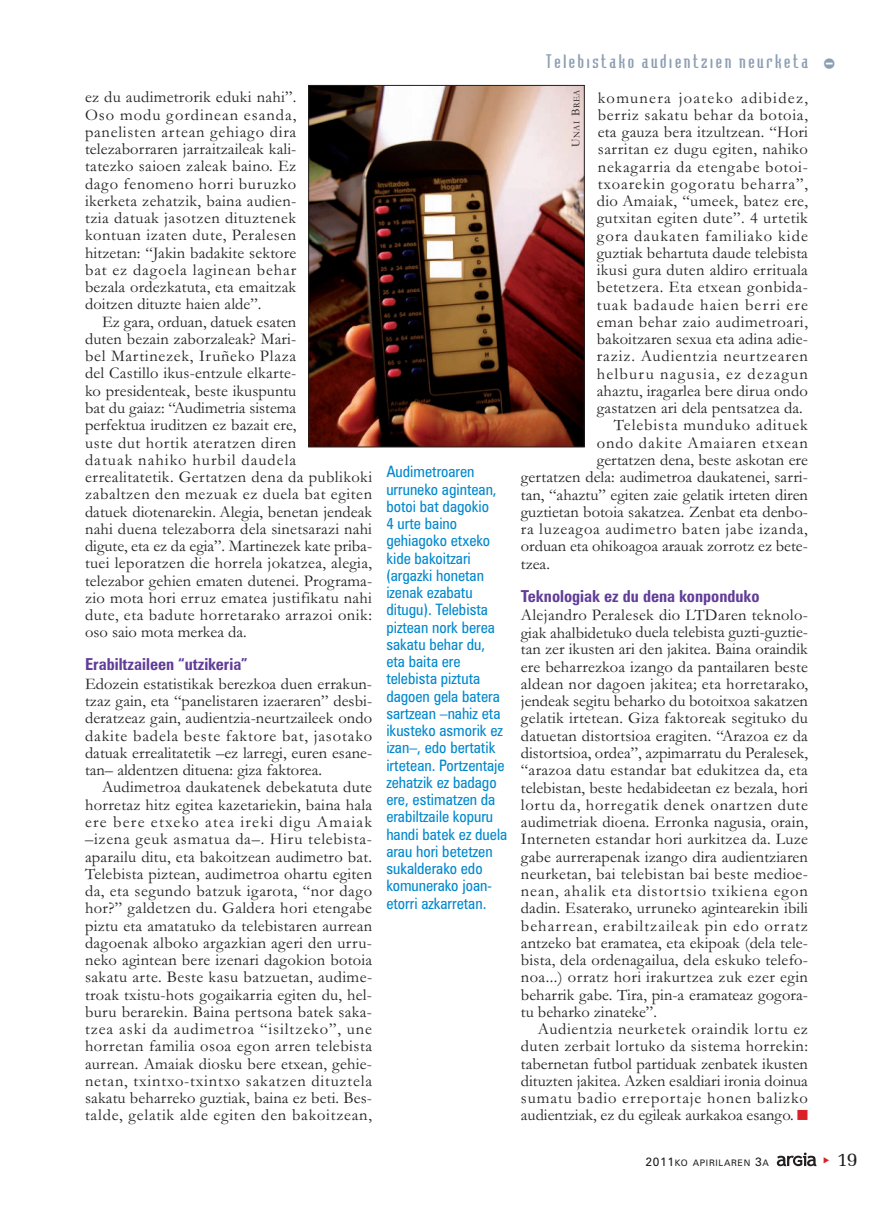
<style>
.page{position:relative;width:893px;height:1212px;background:#fff}
.page>*{position:absolute;margin:0;border:0;box-sizing:border-box;transform-origin:0 0}
.t1{font:19.5px "Memoir";color:#231f20}
.t2{font:18px "Bodiac";letter-spacing:.145em;color:#8b9eb3}
.t3{font:16.5px/17.2px "Garamond";letter-spacing:.015em;color:#231f20;text-align:justify}
.t4{font:16.5px "Garamond";letter-spacing:.045em;color:#231f20}
.t5{font:700 condensed 16.5px "Zurich BT";color:#623d98}
.t6{font:16.5px "Garamond";letter-spacing:.035em;color:#231f20}
.t7{font:16.5px "Garamond";letter-spacing:.06em;color:#231f20}
.t8{font:16.5px "Garamond";letter-spacing:.055em;color:#231f20}
.t9{font:16.5px "Garamond";letter-spacing:.075em;color:#231f20}
.t10{font:16.5px "Garamond";letter-spacing:.065em;color:#231f20}
.t11{font:16.5px "Garamond";letter-spacing:.07em;color:#231f20}
.t12{font:condensed 15.75px/17.2px "Zurich BT";color:#0088ce}
.t13{font:9px "Zurich BT";letter-spacing:.075em;color:#231f20}
.t14{font:9px "Garamond";color:#231f20}
.s1{font-size:30px}
.s2{font-size:12px}
.s3{color:#da2128}
</style>
<div class="page">
<img style="left:310px;top:87px;width:273px;height:358px">
<div style="left:308px;top:85px;width:277px;height:362px;border:1px solid #231f20"></div>
<svg style="left:777px;top:1152px;width:39px;height:14px"></svg>
<p class="t3" style="left:85px;top:90px;width:213px">ez du audimetrorik eduki nahi”.<br>Oso modu gordinean esanda, panelisten artean gehiago dira telezaborraren jarraitzaileak kali&shy;tatezko saioen zaleak baino. Ez dago fenomeno horri buruzko ikerketa zehatzik, baina audien&shy;tzia datuak jasotzen dituztenek kontuan izaten dute, Peralesen hitzetan: “Jakin badakite sektore bat ez dagoela laginean behar bezala ordezkatuta, eta emaitzak doitzen dituzte haien alde”.</p>
<p class="t3" style="left:85px;top:315px;width:289px;text-align:left;text-indent:17px">Ez gara, orduan, datuek esaten<br>duten bezain zaborzaleak? Mari-<br>bel Martinezek, Iruñeko Plaza<br>del Castillo ikus-entzule elkarte-<br>ko presidenteak, beste ikuspuntu<br>bat du gaiaz: “Audimetria sistema<br>perfektua iruditzen ez bazait ere,<br>uste dut hortik ateratzen diren<br>datuak nahiko hurbil daudela errealitatetik. Gertatzen dena da publikoki zabaltzen den mezuak ez duela bat egiten datuek diotenarekin. Alegia, benetan jendeak nahi duena telezaborra dela sinetsarazi nahi digute, eta ez da egia”. Martinezek kate priba&shy;tuei leporatzen die horrela jokatzea, alegia, telezabor gehien ematen dutenei. Programa&shy;zio mota hori erruz ematea justifikatu nahi dute, eta badute horretarako arrazoi onik: oso saio mota merkea da.</p>
<p class="t5" style="left:85px;top:658px;width:164px">Erabiltzaileen “utzikeria”</p>
<p class="t3" style="left:85px;top:677px;width:289px">Edozein estatistikak berezkoa duen errakun&shy;tzaz gain, eta “panelistaren izaeraren” desbi&shy;deratzeaz gain, audientzia-neurtzaileek ondo dakite badela beste faktore bat, jasotako datuak errealitatetik –ez larregi, euren esane&shy;tan– aldentzen dituena: giza faktorea.</p>
<p class="t3" style="left:85px;top:780px;width:289px;text-indent:17px">Audimetroa daukatenek debekatuta dute horretaz hitz egitea kazetariekin, baina hala ere bere etxeko atea ireki digu Amaiak –izena geuk asmatua da–. Hiru telebista&shy;aparailu ditu, eta bakoitzean audimetro bat.<br>Telebista piztean, audimetroa ohartu egiten da, eta segundo batzuk igarota, “nor dago hor?” galdetzen du. Galdera hori etengabe piztu eta amatatuko da telebistaren aurrean dagoenak alboko argazkian ageri den urru&shy;neko agintean bere izenari dagokion botoia sakatu arte. Beste kasu batzuetan, audime&shy;troak txistu-hots gogaikarria egiten du, hel&shy;buru berarekin. Baina pertsona batek saka&shy;tzea aski da audimetroa “isiltzeko”, une horretan familia osoa egon arren telebista aurrean. Amaiak diosku bere etxean, gehie&shy;netan, txintxo-txintxo sakatzen dituztela sakatu beharreko guztiak, baina ez beti. Bes&shy;talde, gelatik alde egiten den bakoitzean,</p>
<p class="t12" style="left:386px;top:464px;width:122px">Audimetroaren urruneko agintean, botoi bat dagokio<br>4 urte baino gehiagoko etxeko kide bakoitzari (argazki honetan izenak ezabatu ditugu). Telebista piztean nork berea sakatu behar du, eta baita ere telebista piztuta dagoen gela batera sartzean –nahiz eta ikusteko asmorik ez izan–, edo bertatik irtetean. Portzentaje zehatzik ez badago ere, estimatzen da erabiltzaile kopuru handi batek ez duela arau hori betetzen sukalderako edo komunerako joan&shy;etorri azkarretan.</p>
<p class="t2" style="left:546px;top:52px;width:292px">Telebistako audientzien neurketa <span class="s1">-</span></p>
<p class="t14" style="left:574px;top:147px;width:59px;rotate:-90deg"><span class="s2">U</span>NAI <span class="s2">B</span>REA</p>
<p class="t9" style="left:598px;top:92px;width:212px">komunera joateko adibidez,</p>
<p class="t4" style="left:598px;top:109px;width:212px">berriz sakatu behar da botoia,</p>
<p class="t3" style="left:598px;top:125px;width:212px">eta gauza bera itzultzean. “Hori</p>
<p class="t3" style="left:598px;top:142px;width:212px">sarritan ez dugu egiten, nahiko</p>
<p class="t4" style="left:598px;top:161px;width:212px">nekagarria da etengabe botoi-</p>
<p class="t7" style="left:598px;top:178px;width:212px">txoarekin gogoratu beharra”,</p>
<p class="t3" style="left:597px;top:194px;width:213px">dio Amaiak, “umeek, batez ere,</p>
<p class="t3" style="left:597px;top:211px;width:213px">gutxitan egiten dute”. 4 urtetik</p>
<p class="t10" style="left:597px;top:230px;width:213px">gora daukaten familiako kide</p>
<p class="t3" style="left:597px;top:246px;width:213px">guztiak behartuta daude telebista</p>
<p class="t3" style="left:597px;top:263px;width:213px">ikusi gura duten aldiro errituala</p>
<p class="t6" style="left:597px;top:282px;width:213px">betetzera. Eta etxean gonbida-</p>
<p class="t11" style="left:597px;top:299px;width:213px">tuak badaude haien berri ere</p>
<p class="t6" style="left:597px;top:316px;width:213px">eman behar zaio audimetroari,</p>
<p class="t3" style="left:597px;top:332px;width:213px">bakoitzaren sexua eta adina adie-</p>
<p class="t8" style="left:597px;top:351px;width:213px">raziz. Audientzia neurtzearen</p>
<p class="t9" style="left:597px;top:368px;width:213px">helburu nagusia, ez dezagun</p>
<p class="t3" style="left:597px;top:384px;width:213px">ahaztu, iragarlea bere dirua ondo</p>
<p class="t3" style="left:597px;top:401px;width:208px">gastatzen ari dela pentsatzea da.</p>
<p class="t8" style="left:614px;top:420px;width:196px">Telebista munduko adituek</p>
<p class="t7" style="left:597px;top:437px;width:213px">ondo dakite Amaiaren etxean</p>
<p class="t3" style="left:597px;top:453px;width:213px">gertatzen dena, beste askotan ere</p>
<p class="t3" style="left:521px;top:470px;width:289px">gertatzen dela: audimetroa daukatenei, sarri-</p>
<p class="t3" style="left:521px;top:488px;width:289px">tan, “ahaztu” egiten zaie gelatik irteten diren</p>
<p class="t3" style="left:521px;top:505px;width:289px">guztietan botoia sakatzea. Zenbat eta denbo-</p>
<p class="t4" style="left:521px;top:523px;width:289px">ra luzeagoa audimetro baten jabe izanda,</p>
<p class="t3" style="left:521px;top:539px;width:289px">orduan eta ohikoagoa arauak zorrotz ez bete-</p>
<p class="t3" style="left:521px;top:557px;width:31px">tzea.</p>
<p class="t5" style="left:521px;top:590px;width:240px">Teknologiak ez du dena konponduko</p>
<p class="t3" style="left:521px;top:608px;width:289px">Alejandro Peralesek dio LTDaren teknolo&shy;giak ahalbidetuko duela telebista guzti-guztie&shy;tan zer ikusten ari den jakitea. Baina oraindik ere beharrezkoa izango da pantailaren beste aldean nor dagoen jakitea; eta horretarako, jendeak segitu beharko du botoitxoa sakatzen gelatik irtetean. Giza faktoreak segituko du datuetan distortsioa eragiten. “Arazoa ez da distortsioa, ordea”, azpimarratu du Peralesek, “arazoa datu estandar bat edukitzea da, eta telebistan, beste hedabideetan ez bezala, hori lortu da, horregatik denek onartzen dute audimetriak dioena. Erronka nagusia, orain, Interneten estandar hori aurkitzea da. Luze gabe aurrerapenak izango dira audientziaren neurketan, bai telebistan bai beste medioe&shy;nean, ahalik eta distortsio txikiena egon dadin. Esaterako, urruneko agintearekin ibili beharrean, erabiltzaileak pin edo orratz antzeko bat eramatea, eta ekipoak (dela tele&shy;bista, dela ordenagailua, dela eskuko telefo&shy;noa...) orratz hori irakurtzea zuk ezer egin beharrik gabe. Tira, pin-a eramateaz gogora&shy;tu beharko zinateke”.</p>
<p class="t3" style="left:521px;top:1022px;width:289px;text-indent:17px">Audientzia neurketek oraindik lortu ez duten zerbait lortuko da sistema horrekin: tabernetan futbol partiduak zenbatek ikusten dituzten jakitea. Azken esaldiari ironia doinua sumatu badio erreportaje honen balizko audientziak, ez du egileak aurkakoa esango. <span class="s3">■</span></p>
<p class="t13" style="left:646px;top:1160px;width:125px"><span class="s2">2011</span>KO APIRILAREN <span class="s2">3</span>A</p>
<p class="t1" style="left:837px;top:1151px;width:22px">19</p>
</div>
